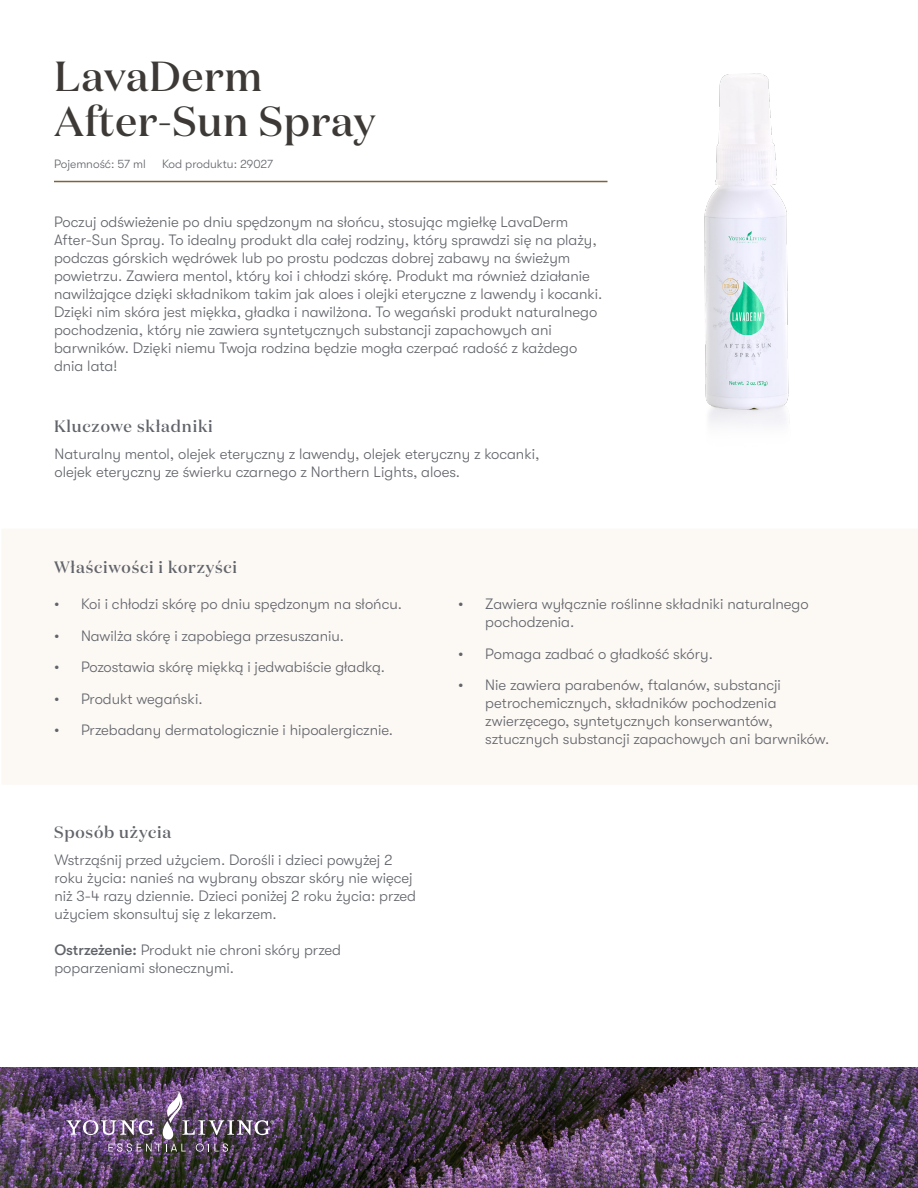
<style>
.page{position:relative;width:918px;height:1188px;background:#fff}
.page>*{position:absolute;margin:0;border:0;box-sizing:border-box;transform-origin:0 0}
.t1{font:500 42px/45px "Domaine Display";letter-spacing:.02em;color:#3d3936}
.t2{font:500 16.5px "Domaine Display";letter-spacing:.05em;color:#61646a}
.t3{font:300 15px/18px "GT Walsheim Pro";color:#61646a}
.t4{font:300 12px "GT Walsheim Pro";color:#61646a}
.s1{font-weight:500}
</style>
<div class="page">
<img style="left:0;top:1067px;width:918px;height:121px">
<div style="left:2px;top:529px;width:916px;height:255px;background:#fcf8f4"></div>
<img style="left:66px;top:1092px;width:208px;height:60px">
<hr style="left:54px;top:181px;width:554px;height:1px;background:#80623b">
<img style="left:540px;top:73px;width:249px;height:351px">
<h1 class="t1" style="left:54px;top:53px;width:323px">LavaDerm<br>After-Sun Spray</h1>
<p class="t4" style="left:54px;top:157px;width:93px">Pojemność: 57 ml</p>
<p class="t4" style="left:162px;top:157px;width:113px">Kod produktu: 29027</p>
<p class="t3" style="left:54px;top:213px;width:550px">Poczuj odświeżenie po dniu spędzonym na słońcu, stosując mgiełkę LavaDerm After-Sun Spray. To idealny produkt dla całej rodziny, który sprawdzi się na plaży, podczas górskich wędrówek lub po prostu podczas dobrej zabawy na świeżym powietrzu. Zawiera mentol, który koi i chłodzi skórę. Produkt ma również działanie nawilżające dzięki składnikom takim jak aloes i olejki eteryczne z lawendy i kocanki.<br>Dzięki nim skóra jest miękka, gładka i nawilżona. To wegański produkt naturalnego pochodzenia, który nie zawiera syntetycznych substancji zapachowych ani barwników. Dzięki niemu Twoja rodzina będzie mogła czerpać radość z każdego dnia lata!</p>
<p class="t2" style="left:54px;top:416px;width:160px">Kluczowe składniki</p>
<p class="t3" style="left:54px;top:445px;width:487px">Naturalny mentol, olejek eteryczny z lawendy, olejek eteryczny z kocanki, olejek eteryczny ze świerku czarnego z Northern Lights, aloes.</p>
<p class="t2" style="left:54px;top:557px;width:185px">Właściwości i korzyści</p>
<p class="t3" style="left:54px;top:595px;width:350px">• Koi i chłodzi skórę po dniu spędzonym na słońcu.</p>
<p class="t3" style="left:54px;top:627px;width:292px">• Nawilża skórę i zapobiega przesuszaniu.</p>
<p class="t3" style="left:54px;top:658px;width:333px">• Pozostawia skórę miękką i jedwabiście gładką.</p>
<p class="t3" style="left:54px;top:690px;width:150px">• Produkt wegański.</p>
<p class="t3" style="left:54px;top:721px;width:341px">• Przebadany dermatologicznie i hipoalergicznie.</p>
<p class="t2" style="left:54px;top:822px;width:119px">Sposób użycia</p>
<p class="t3" style="left:54px;top:851px;width:363px">Wstrząśnij przed użyciem. Dorośli i dzieci powyżej 2 roku życia: nanieś na wybrany obszar skóry nie więcej niż 3-4 razy dziennie. Dzieci poniżej 2 roku życia: przed użyciem skonsultuj się z lekarzem.</p>
<p class="t3" style="left:54px;top:941px;width:288px"><span class="s1">Ostrzeżenie:</span> Produkt nie chroni skóry przed poparzeniami słonecznymi.</p>
<p class="t3" style="left:485px;top:595px;width:325px;text-indent:-27px">• Zawiera wyłącznie roślinne składniki naturalnego pochodzenia.</p>
<p class="t3" style="left:458px;top:645px;width:256px">• Pomaga zadbać o gładkość skóry.</p>
<p class="t3" style="left:485px;top:676px;width:345px;text-indent:-27px">• Nie zawiera parabenów, ftalanów, substancji petrochemicznych, składników pochodzenia zwierzęcego, syntetycznych konserwantów, sztucznych substancji zapachowych ani barwników.</p>
</div>
